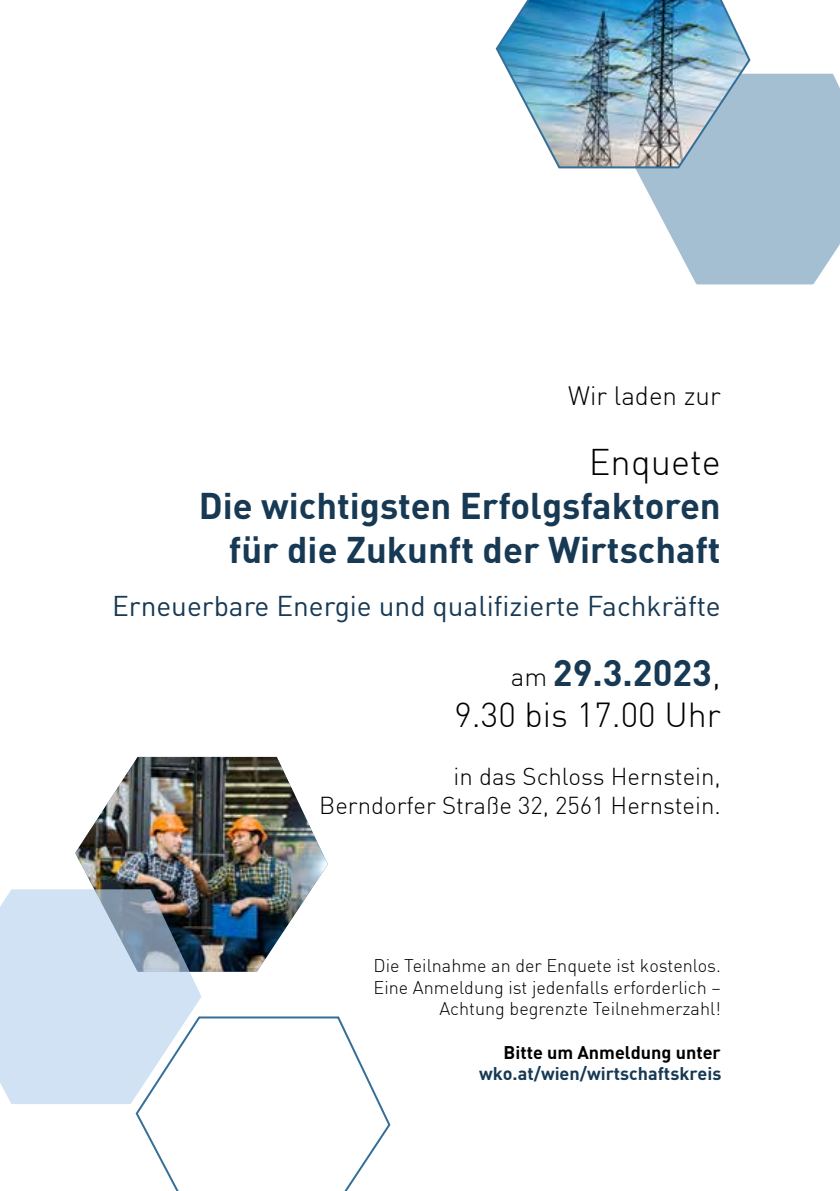
<style>
.page{position:relative;width:840px;height:1191px;background:#fff}
.page>*{position:absolute;margin:0;border:0;box-sizing:border-box;transform-origin:0 0}
.t1{font:700 36.4px/43.6px "DIN";color:#173954;text-align:right}
.t2{font:300 36.4px "DIN";color:#000}
.t3{font:300 34px "DIN";color:#000}
.t4{font:28px "DIN";color:#173954}
.t5{font:300 26px "DIN";color:#000}
.t6{font:300 24px/28.8px "DIN";color:#000;text-align:right}
.t7{font:300 18px/21.6px "DIN";color:#000;text-align:right}
.t8{font:700 18px "DIN";color:#173954}
.t9{font:700 18px "DIN";color:#000}
.s1{font-weight:300;font-size:26px;color:#000}
.s2{font-weight:300;font-size:34px;color:#000}
</style>
<div class="page">
<svg style="left:636px;top:73px;width:203px;height:212px;background:#b1c7d8"></svg>
<svg style="left:135px;top:1016px;width:256px;height:175px"></svg>
<img style="left:75px;top:757px;width:252px;height:214px">
<img style="left:495px;top:0;width:256px;height:169px">
<svg style="left:0;top:889px;width:201px;height:215px;background:#c3d2e2"></svg>
<h3 class="t5" style="left:568px;top:380px;width:154px">Wir laden zur</h3>
<h1 class="t2" style="left:588px;top:440px;width:133px">Enquete</h1>
<h1 class="t1" style="left:199px;top:482px;width:523px">Die wichtigsten Erfolgsfaktoren für die Zukunft der Wirtschaft</h1>
<h3 class="t4" style="left:112px;top:589px;width:610px">Erneuerbare Energie und qualifizierte Fachkräfte</h3>
<h1 class="t1" style="left:510px;top:650px;width:211px"><span class="s1">am</span> 29.3.2023<span class="s2">,</span></h1>
<h2 class="t3" style="left:454px;top:694px;width:268px">9.30 bis 17.00 Uhr</h2>
<h3 class="t6" style="left:319px;top:761px;width:403px">in das Schloss Hernstein,<br>Berndorfer Straße 32, 2561 Hernstein.</h3>
<p class="t7" style="left:373px;top:954px;width:348px">Die Teilnahme an der Enquete ist kostenlos.<br>Eine Anmeldung ist jedenfalls erforderlich –<br>Achtung begrenzte Teilnehmerzahl!</p>
<p class="t9" style="left:503px;top:1040px;width:218px">Bitte um Anmeldung unter</p>
<p class="t8" style="left:479px;top:1062px;width:244px">wko.at/wien/wirtschaftskreis</p>
</div>
